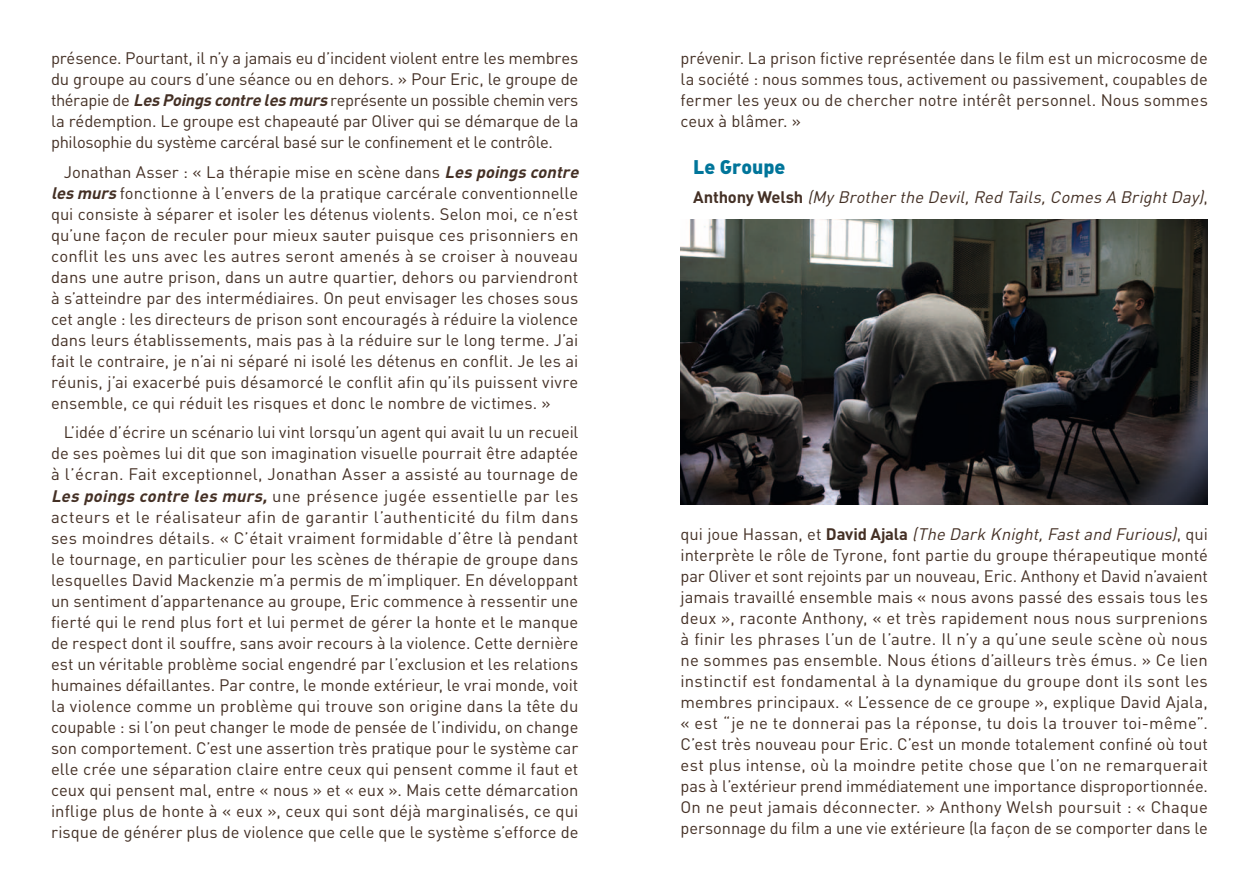
<style>
.page{position:relative;width:1259px;height:893px;background:#fff}
.page>*{position:absolute;margin:0;border:0;box-sizing:border-box;transform-origin:0 0}
.Sous_titre{font:19.5px "DIN Black Alternate";color:#00759a}
.Texte_Courant{font:16.5px/21px "DIN";letter-spacing:.005em;color:#443025;text-align:justify}
.Texte_Courant-2{font:italic 16.5px "DIN";color:#443025}
.s1{font-weight:700;font-style:italic}
.s2{font-weight:700;font-style:normal}
.s3{font-style:normal}
.s4{font-weight:700}
.s5{font-style:italic}
</style>
<div class="page">
<img style="left:680px;top:220px;width:528px;height:285px">
<p class="Texte_Courant" style="left:51px;top:48px;width:529px">présence. Pourtant, il n’y a jamais eu d’incident violent entre les membres du groupe au cours d’une séance ou en dehors. » Pour Eric, le groupe de thérapie de <span class="s1">LesPoingscontrelesmurs</span>représente un possible chemin vers la rédemption. Le groupe est chapeauté par Oliver qui se démarque de la philosophie du système carcéral basé sur le confinement et le contrôle.</p>
<p class="Texte_Courant" style="left:51px;top:161px;width:533px;text-align:left;text-indent:13px">Jonathan Asser : « La thérapie mise en scène dans <span class="s1">Les poings contre lesmurs</span>fonctionne à l’envers de la pratique carcérale conventionnelle qui consiste à séparer et isoler les détenus violents. Selon moi, ce n’est qu’une façon de reculer pour mieux sauter puisque ces prisonniers en conflit les uns avec les autres seront amenés à se croiser à nouveau dans une autre prison, dans un autre quartier, dehors ou parviendront à s’atteindre par des intermédiaires. On peut envisager les choses sous cet angle : les directeurs de prison sont encouragés à réduire la violence dans leurs établissements, mais pas à la réduire sur le long terme. J’ai fait le contraire, je n’ai ni séparé ni isolé les détenus en conflit. Je les ai réunis, j’ai exacerbé puis désamorcé le conflit afin qu’ils puissent vivre ensemble, ce qui réduit les risques et donc le nombre de victimes. »</p>
<p class="Texte_Courant" style="left:51px;top:422px;width:529px;text-indent:13px">L’idée d’écrire un scénario lui vint lorsqu’un agent qui avait lu un recueil de ses poèmes lui dit que son imagination visuelle pourrait être adaptée à l’écran. Fait exceptionnel, Jonathan Asser a assisté au tournage de <span class="s1">Les poings contre les murs,</span>une présence jugée essentielle par les acteurs et le réalisateur afin de garantir l’authenticité du film dans ses moindres détails. « C’était vraiment formidable d’être là pendant le tournage, en particulier pour les scènes de thérapie de groupe dans lesquelles David Mackenzie m’a permis de m’impliquer. En développant un sentiment d’appartenance au groupe, Eric commence à ressentir une fierté qui le rend plus fort et lui permet de gérer la honte et le manque de respect dont il souffre, sans avoir recours à la violence. Cette dernière est un véritable problème social engendré par l’exclusion et les relations humaines défaillantes. Par contre, le monde extérieur, le vrai monde, voit la violence comme un problème qui trouve son origine dans la tête du coupable : si l’on peut changer le mode de pensée de l’individu, on change son comportement. C’est une assertion très pratique pour le système car elle crée une séparation claire entre ceux qui pensent comme il faut et ceux qui pensent mal, entre « nous » et « eux ». Mais cette démarcation inflige plus de honte à « eux », ceux qui sont déjà marginalisés, ce qui risque de générer plus de violence que celle que le système s’efforce de</p>
<p class="Texte_Courant" style="left:680px;top:48px;width:529px">prévenir. La prison fictive représentée dans le film est un microcosme de la société : nous sommes tous, activement ou passivement, coupables de fermer les yeux ou de chercher notre intérêt personnel. Nous sommes ceux à blâmer. »</p>
<p class="Sous_titre" style="left:693px;top:154px;width:94px">Le Groupe</p>
<p class="Texte_Courant-2" style="left:693px;top:187px;width:516px"><span class="s2">A n t h o n y We l s h</span> (MyBrotherthe Devil,Red Tails,Comes A BrightDay)<span class="s3">,</span></p>
<p class="Texte_Courant" style="left:680px;top:523px;width:529px">q u i j o u e H a s s a n , e t <span class="s4">Davi d Aja la</span> <span class="s5">(The Dark Knight,Fastand Furious)</span>, q u i interprète le rôle de Tyrone, font partie du groupe thérapeutique monté par Oliver et sont rejoints par un nouveau, Eric. Anthony et David n’avaient jamais travaillé ensemble mais « nous avons passé des essais tous les deux », raconte Anthony, « et très rapidement nous nous surprenions à finir les phrases l’un de l’autre. Il n’y a qu’une seule scène où nous ne sommes pas ensemble. Nous étions d’ailleurs très émus. » Ce lien instinctif est fondamental à la dynamique du groupe dont ils sont les membres principaux. « L’essence de ce groupe », explique David Ajala, « est “je ne te donnerai pas la réponse, tu dois la trouver toi-même”.<br>C’est très nouveau pour Eric. C’est un monde totalement confiné où tout est plus intense, où la moindre petite chose que l’on ne remarquerait pas à l’extérieur prend immédiatement une importance disproportionnée.<br>On ne peut jamais déconnecter. » Anthony Welsh poursuit : « Chaque personnage du film a une vie extérieure (la façon de se comporter dans le</p>
</div>
